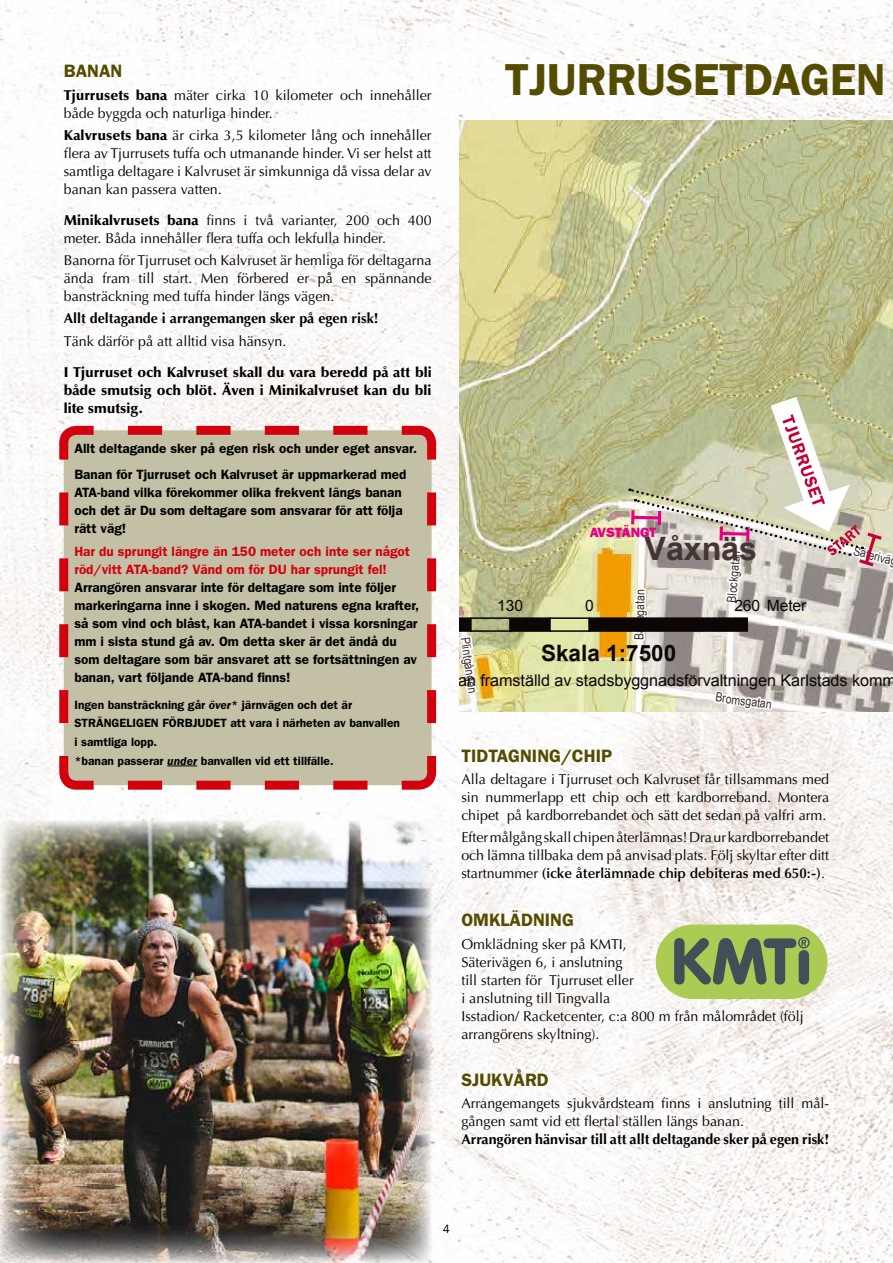
<style>
.page{position:relative;width:893px;height:1263px;background:#fff}
.page>*{position:absolute;margin:0;border:0;box-sizing:border-box;transform-origin:0 0}
.t1{font:600 45px "Franklin Gothic";color:#544c00}
.t2{font:700 32.25px "Arial";letter-spacing:-.005em;color:#433532}
.t3{font:700 22.5px "Arial";color:#0d0606}
.t4{font:600 18px "Franklin Gothic";color:#544c00}
.t5{font:16.2px "Arial";letter-spacing:-.01em;color:#0d0606}
.t6{font:15.6px "Arial";letter-spacing:-.005em;color:#0d0606}
.t7{font:14.25px/18px "Optima";color:#000;text-align:justify}
.t8{font:900 14.25px/18px "Optima";color:#000;text-align:justify}
.t9{font:700 14.25px "Optima";color:#000}
.t10{font:600 13.5px/18px "Franklin Gothic";color:#000}
.t11{font:600 13.5px/18px "Franklin Gothic";color:#d1010e}
.t12{font:800 13.5px "Franklin Gothic";color:#e50084}
.t13{font:12.75px "Arial Narrow";color:#3a2c2a}
.t14{font:600 12px/18.6px "Franklin Gothic";color:#000}
.t15{font:12px "Franklin Gothic";color:#000}
.s1{font-weight:900}
.s2{font-style:italic}
.s3{font-weight:600}
</style>
<div class="page">
<img style="left:0;top:0;width:893px;height:1263px">
<svg style="left:55px;top:421px;width:386px;height:373px;background:#c7bba4"></svg>
<hr style="left:167px;top:766px;width:30px;height:1px;background:#000">
<div style="left:656px;top:924px;width:171px;height:75px;background:#accb55;border-radius:37px"></div>
<svg style="left:674px;top:937px;width:136px;height:47px"></svg>
<hr style="left:74px;top:689px;width:340px;height:2px;background:#fff">
<svg style="left:459px;top:121px;width:434px;height:591px;background:#c5c492"></svg>
<div style="left:470px;top:617px;width:41px;height:15px;border:2px solid #0d0606"></div>
<svg style="left:459px;top:617px;width:21px;height:79px"></svg>
<div style="left:510px;top:618px;width:40px;height:13px;background:#0d0606"></div>
<div style="left:509px;top:617px;width:41px;height:15px;border:2px solid #0d0606"></div>
<div style="left:549px;top:617px;width:41px;height:15px;border:2px solid #0d0606"></div>
<div style="left:589px;top:618px;width:158px;height:13px;background:#0d0606"></div>
<div style="left:588px;top:617px;width:160px;height:15px;border:2px solid #0d0606"></div>
<svg style="left:629px;top:367px;width:264px;height:275px;background:#c3bfa7"></svg>
<img style="left:0;top:821px;width:432px;height:442px">
<p class="t4" style="left:64px;top:61px;width:60px">Banan</p>
<p class="t7" style="left:64px;top:86px;width:369px"><span class="s1">Tjurrusets bana</span> mäter cirka 10 kilometer och innehåller både byggda och naturliga hinder.</p>
<p class="t7" style="left:64px;top:126px;width:369px"><span class="s1">Kalvrusets bana</span> är cirka 3,5 kilometer lång och innehåller flera av Tjurrusets tuffa och utmanande hinder. Vi ser helst att samtliga deltagare i Kalvruset är simkunniga då vissa delar av banan kan passera vatten.</p>
<p class="t7" style="left:64px;top:211px;width:369px"><span class="s1">Minikalvrusets bana</span> finns i två varianter, 200 och 400 meter. Båda innehåller flera tuffa och lekfulla hinder.</p>
<p class="t7" style="left:64px;top:252px;width:369px">Banorna för Tjurruset och Kalvruset är hemliga för deltagarna ända fram till start. Men förbered er på en spännande bansträckning med tuffa hinder längs vägen.</p>
<p class="t9" style="left:64px;top:310px;width:316px">Allt deltagande i arrangemangen sker på egen risk!</p>
<p class="t7" style="left:64px;top:332px;width:224px">Tänk därför på att alltid visa hänsyn.</p>
<p class="t8" style="left:64px;top:363px;width:369px">I Tjurruset och Kalvruset skall du vara beredd på att bli både smutsig och blöt. Även i Minikalvruset kan du bli lite smutsig.</p>
<h1 class="t1" style="left:505px;top:53px;width:53px">TJURRUSE</h1>
<h1 class="t1" style="left:719px;top:53px;width:82px">TDAGEN</h1>
<p class="t10" style="left:74px;top:435px;width:344px;line-height:26.5px">Allt deltagande sker på egen risk och under eget ansvar.<br>Banan för Tjurruset och Kalvruset är uppmarkerad med</p>
<p class="t10" style="left:74px;top:484px;width:330px;text-align:justify">ATA-band vilka förekommer olika frekvent längs banan och det är Du som deltagare som ansvarar för att följa rätt väg!</p>
<p class="t11" style="left:74px;top:542px;width:337px">H ar du sprungit längre än 150 meter och inte ser något röd/vitt ATA-band? Vänd om för DU har sprungit fel!</p>
<p class="t10" style="left:74px;top:578px;width:346px">Arrangören ansvarar inte för deltagare som inte följer markeringarna inne i skogen. Med naturens egna krafter, så som vind och blåst, kan ATA-bandet i vissa korsningar mm i sista stund gå av. Om detta sker är det ändå du som deltagare som bär ansvaret att se fortsättningen av banan, vart följande ATA-band finns!</p>
<p class="t14" style="left:74px;top:695px;width:327px">Ingen bansträckning går <span class="s2">över</span>* järnvägen och det är strängeligen förbjudet att vara i närheten av banvallen i samtliga lopp.<br>*banan passerar <span class="s2">under</span> banvallen vid ett tillfälle.</p>
<p class="t12" style="left:590px;top:524px;width:68px">AVSTÄNGT</p>
<h2 class="t2" style="left:645px;top:527px;width:114px">Våxnäs</h2>
<p class="t13" style="left:856px;top:541px;width:40px;rotate:14deg">Säterivä</p>
<p class="t13" style="left:722px;top:601px;width:53px;rotate:-85deg">Blockgatan</p>
<p class="t13" style="left:630px;top:640px;width:52px;rotate:-89deg">Bågegatan</p>
<p class="t6" style="left:497px;top:595px;width:27px">130</p>
<p class="t6" style="left:585px;top:595px;width:10px">0</p>
<p class="t6" style="left:734px;top:595px;width:74px">260 Meter</p>
<p class="t13" style="left:475px;top:636px;width:57px;rotate:82deg">Plintgången</p>
<h3 class="t3" style="left:541px;top:639px;width:137px">Skala 1:7500</h3>
<p class="t5" style="left:429px;top:670px;width:469px">Kartan framställd av stadsbyggnadsförvaltningen Karlstads komm</p>
<p class="t13" style="left:717px;top:688px;width:58px;rotate:7deg">Bromsgatan</p>
<p class="t4" style="left:461px;top:745px;width:143px">Ti dtagning/Chip</p>
<p class="t7" style="left:461px;top:770px;width:369px">Alla deltagare i Tjurruset och Kalvruset får tillsammans med sin nummerlapp ett chip och ett kardborreband. Montera chipet på kardborrebandet och sätt det sedan på valfri arm.</p>
<p class="t7" style="left:461px;top:829px;width:369px">Efter målgång skall chipen återlämnas! Dra ur kardborrebandet och lämna tillbaka dem på anvisad plats. Följ skyltar efter ditt startnummer <span class="s3">(icke återlämnade chip debiteras med 650:-)</span>.</p>
<p class="t4" style="left:461px;top:910px;width:14px">Omk</p>
<p class="t4" style="left:501px;top:910px;width:75px">lädning</p>
<p class="t7" style="left:461px;top:935px;width:344px;text-align:left">Omklädning sker på KMTI,<br>Säterivägen 6, i anslutning<br>till starten för Tjurruset eller<br>i anslutning till Tingvalla<br>Isstadion/ Racketcenter, c:a 800 m från målområdet (följ arrangörens skyltning).</p>
<p class="t4" style="left:461px;top:1069px;width:87px">Sjukvård</p>
<p class="t7" style="left:461px;top:1095px;width:369px">Arrangemangets sjukvårdsteam finns i anslutning till mål&shy;gången samt vid ett flertal ställen längs banan.</p>
<p class="t9" style="left:461px;top:1131px;width:369px">Arrangören hänvisar till att allt deltagande sker på egen risk!</p>
<p class="t15" style="left:443px;top:1222px;width:9px">4</p>
</div>
